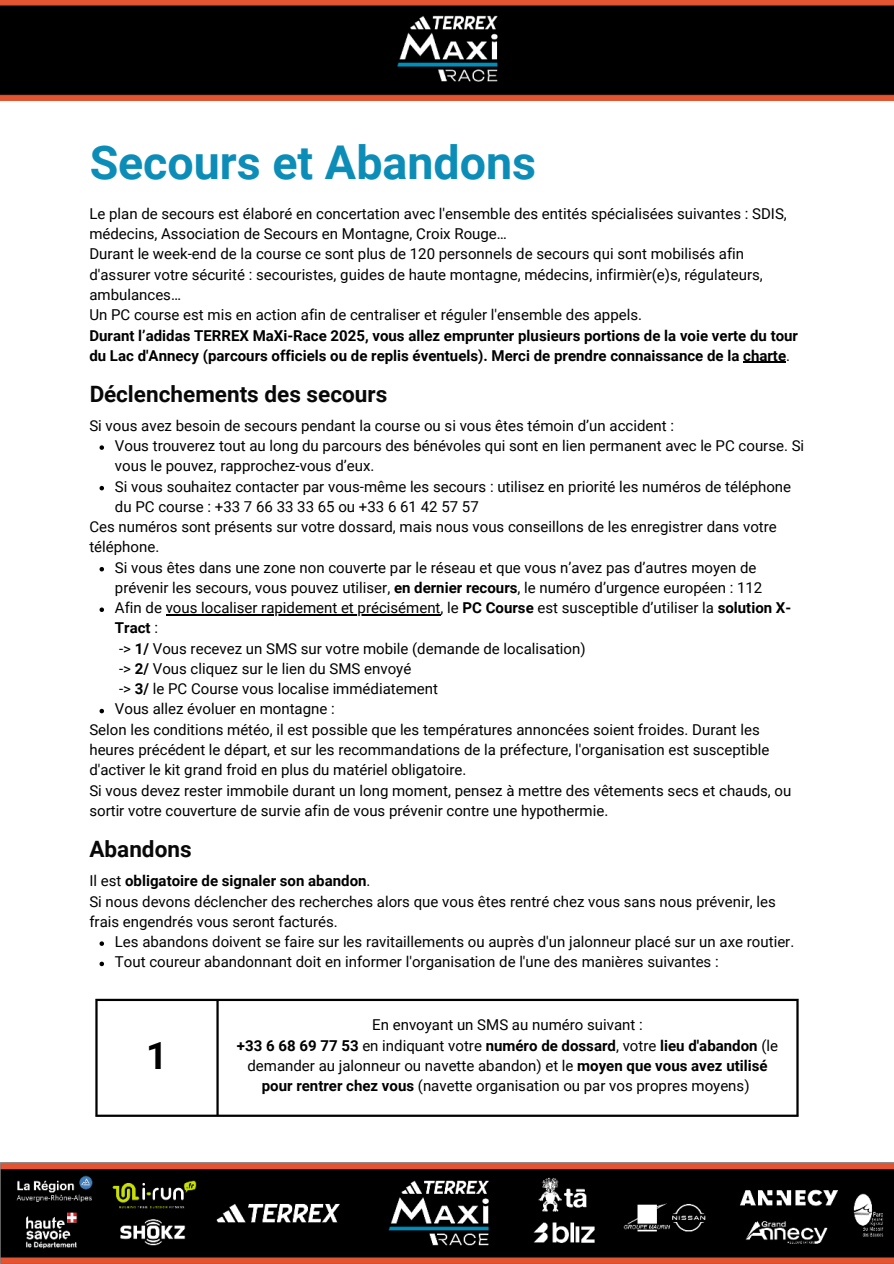
<style>
.page{position:relative;width:894px;height:1264px;background:#fff}
.page>*{position:absolute;margin:0;border:0;box-sizing:border-box;transform-origin:0 0}
.t1{font:700 46.5px "Roboto";color:#058ab6}
.t2{font:700 37.5px "Roboto";color:#000}
.t3{font:700 22.5px "Roboto";color:#000}
.t4{font:15px/20.2px "Roboto";color:#000}
.t5{font:700 15px/20.2px "Roboto";color:#000}
.s1{font-weight:400}
.s2{font-weight:700}
</style>
<div class="page">
<hr style="left:743px;top:362px;width:43px;height:1px;background:#000">
<img style="left:0;top:0;width:893px;height:100px">
<img style="left:322px;top:0;width:192px;height:100px">
<div style="left:0;top:12px;width:310px;height:77px;background:#000"></div>
<div style="left:583px;top:11px;width:310px;height:78px;background:#000"></div>
<svg style="left:99px;top:445px;width:5px;height:5px"></svg>
<svg style="left:99px;top:486px;width:5px;height:4px"></svg>
<svg style="left:99px;top:567px;width:5px;height:4px"></svg>
<svg style="left:99px;top:607px;width:5px;height:5px"></svg>
<hr style="left:166px;top:614px;width:274px;height:1px;background:#000">
<svg style="left:99px;top:708px;width:5px;height:5px"></svg>
<svg style="left:99px;top:941px;width:5px;height:4px"></svg>
<svg style="left:99px;top:961px;width:5px;height:5px"></svg>
<hr style="left:95px;top:1001px;width:3px;height:113px;background:#000">
<hr style="left:216px;top:1001px;width:3px;height:113px;background:#000">
<hr style="left:796px;top:1001px;width:2px;height:113px;background:#000">
<hr style="left:95px;top:998px;width:703px;height:3px;background:#000">
<hr style="left:95px;top:1114px;width:703px;height:2px;background:#000">
<img style="left:0;top:1162px;width:893px;height:101px">
<h1 class="t1" style="left:89px;top:130px;width:448px">Secours et Abandons</h1>
<p class="t4" style="left:89px;top:203px;width:698px">Le plan de secours est élaboré en concertation avec l'ensemble des entités spécialisées suivantes : SDIS, médecins, Association de Secours en Montagne, Croix Rouge…<br>Durant le week-end de la course ce sont plus de 120 personnels de secours qui sont mobilisés afin d'assurer votre sécurité : secouristes, guides de haute montagne, médecins, infirmièr(e)s, régulateurs, ambulances…<br>Un PC course est mis en action afin de centraliser et réguler l'ensemble des appels.</p>
<p class="t5" style="left:89px;top:324px;width:710px">Durant l’adidas TERREX MaXi-Race 2025, vous allez emprunter plusieurs portions de la voie verte du tour du Lac d'Annecy (parcours officiels ou de replis éventuels). Merci de prendre connaissance de la charte<span class="s1">.</span></p>
<h3 class="t3" style="left:89px;top:378px;width:299px">Déclenchements des secours</h3>
<p class="t4" style="left:89px;top:414px;width:586px">Si vous avez besoin de secours pendant la course ou si vous êtes témoin d’un accident :</p>
<p class="t4" style="left:115px;top:435px;width:690px">Vous trouverez tout au long du parcours des bénévoles qui sont en lien permanent avec le PC course. Si</p>
<p class="t4" style="left:115px;top:455px;width:261px">vous le pouvez, rapprochez-vous d’eux.</p>
<p class="t4" style="left:115px;top:475px;width:677px">Si vous souhaitez contacter par vous-même les secours : utilisez en priorité les numéros de téléphone</p>
<p class="t4" style="left:115px;top:496px;width:365px">du PC course : +33 7 66 33 33 65 ou +33 6 61 42 57 57</p>
<p class="t4" style="left:89px;top:516px;width:688px">Ces numéros sont présents sur votre dossard, mais nous vous conseillons de les enregistrer dans votre</p>
<p class="t4" style="left:89px;top:536px;width:71px">téléphone.</p>
<p class="t4" style="left:115px;top:556px;width:643px">Si vous êtes dans une zone non couverte par le réseau et que vous n’avez pas d’autres moyen de</p>
<p class="t4" style="left:115px;top:577px;width:648px">prévenir les secours, vous pouvez utiliser, <span class="s2">en dernier recours</span>, le numéro d’urgence européen : 112</p>
<p class="t4" style="left:115px;top:597px;width:677px">Afin de vous localiser rapidement et précisément, le <span class="s2">PC Course</span> est susceptible d’utiliser la <span class="s2">solution X-</span></p>
<p class="t5" style="left:115px;top:617px;width:45px">Tract <span class="s1">:</span></p>
<p class="t4" style="left:119px;top:637px;width:468px">-&gt; <span class="s2">1/</span> Vous recevez un SMS sur votre mobile (demande de localisation)</p>
<p class="t4" style="left:119px;top:658px;width:293px">-&gt; <span class="s2">2/</span> Vous cliquez sur le lien du SMS envoyé</p>
<p class="t4" style="left:119px;top:678px;width:320px">-&gt; <span class="s2">3/</span> le PC Course vous localise immédiatement</p>
<p class="t4" style="left:115px;top:698px;width:221px">Vous allez évoluer en montagne :</p>
<p class="t4" style="left:89px;top:718px;width:671px">Selon les conditions météo, il est possible que les températures annoncées soient froides. Durant les</p>
<p class="t4" style="left:89px;top:739px;width:681px">heures précédent le départ, et sur les recommandations de la préfecture, l'organisation est susceptible</p>
<p class="t4" style="left:89px;top:759px;width:378px">d'activer le kit grand froid en plus du matériel obligatoire.</p>
<p class="t4" style="left:89px;top:779px;width:703px">Si vous devez rester immobile durant un long moment, pensez à mettre des vêtements secs et chauds, ou</p>
<p class="t4" style="left:89px;top:799px;width:520px">sortir votre couverture de survie afin de vous prévenir contre une hypothermie.</p>
<h3 class="t3" style="left:89px;top:833px;width:104px">Abandons</h3>
<p class="t4" style="left:89px;top:870px;width:687px">Il est <span class="s2">obligatoire de signaler son abandon</span>.<br>Si nous devons déclencher des recherches alors que vous êtes rentré chez vous sans nous prévenir, les frais engendrés vous seront facturés.</p>
<p class="t4" style="left:115px;top:931px;width:680px">Les abandons doivent se faire sur les ravitaillements ou auprès d'un jalonneur placé sur un axe routier.<br>Tout coureur abandonnant doit en informer l'organisation de l'une des manières suivantes :</p>
<h2 class="t2" style="left:146px;top:1028px;width:23px">1</h2>
<p class="t4" style="left:237px;top:1014px;width:542px;text-align:center">En envoyant un SMS au numéro suivant :<br><span class="s2">+33 6 68 69 77 53</span> en indiquant votre <span class="s2">numéro de dossard</span>, votre <span class="s2">lieu d'abandon</span> (le demander au jalonneur ou navette abandon) et le <span class="s2">moyen que vous avez utilisé pour rentrer chez vous</span> (navette organisation ou par vos propres moyens)</p>
</div>
